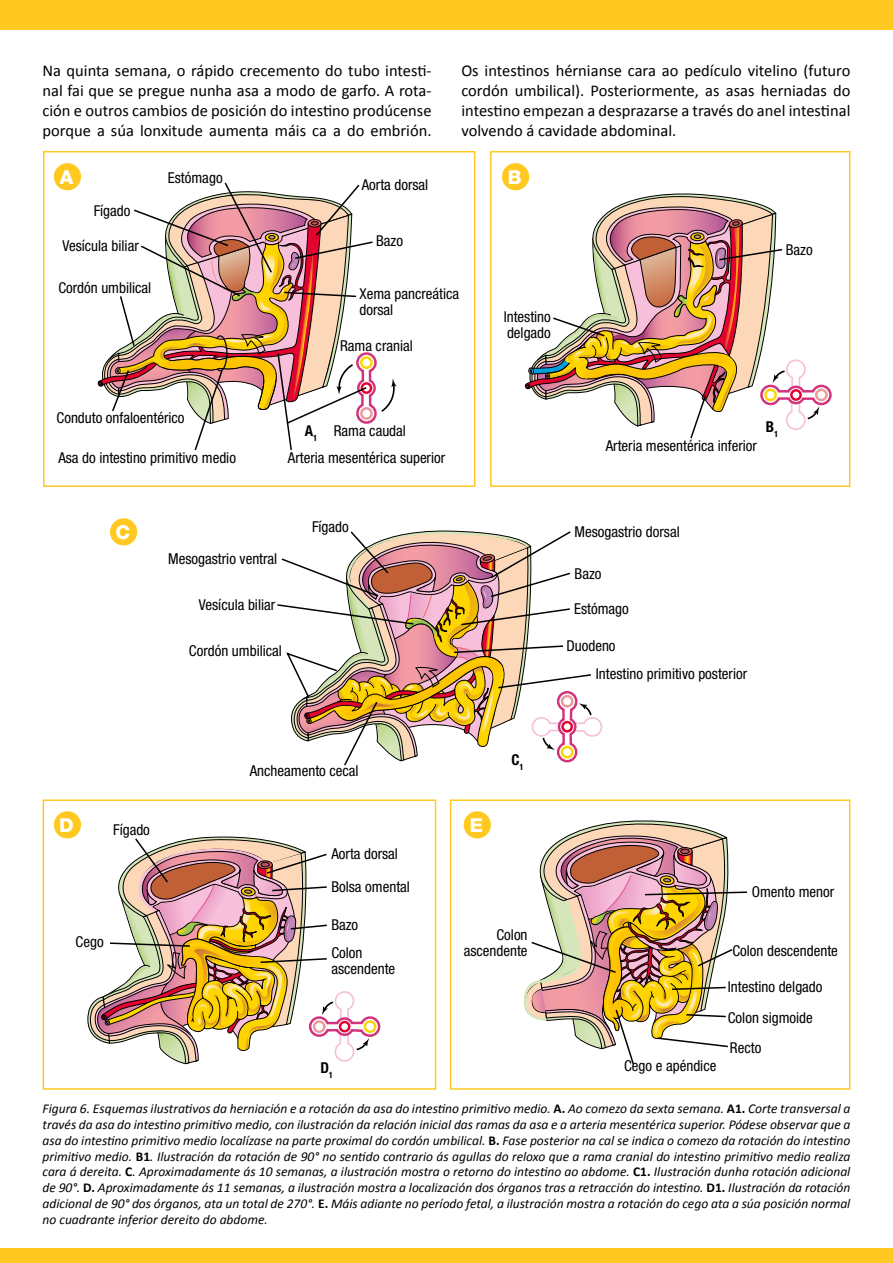
<style>
.page{position:relative;width:893px;height:1263px;background:#fff}
.page>*{position:absolute;margin:0;border:0;box-sizing:border-box;transform-origin:0 0}
.t1{font:800 19.2px "Helvetica Neue LT Std";color:#fff}
.t2{font:16.5px/19.8px "Calibri";color:#000;text-align:justify}
.t3{font:condensed 15px/15.8px "Helvetica Neue LT Std";color:#000}
.t4{font:700 condensed 15px "Helvetica Neue LT Std";color:#000}
.t5{font:italic 13.5px/15.8px "Calibri";color:#000;text-align:justify}
.s1{font-weight:700;font-style:normal}
</style>
<div class="page">
<div style="left:43px;top:151px;width:432px;height:336px;border:2px solid #ffc921"></div>
<div style="left:490px;top:151px;width:360px;height:336px;border:2px solid #ffc921"></div>
<div style="left:43px;top:799px;width:393px;height:291px;border:2px solid #ffc921"></div>
<div style="left:450px;top:799px;width:400px;height:291px;border:2px solid #ffc921"></div>
<div style="left:0;top:1248px;width:893px;height:15px;background:#ffc921"></div>
<div style="left:0;top:0;width:893px;height:30px;background:#ffc921"></div>
<svg style="left:97px;top:182px;width:299px;height:269px"></svg>
<svg style="left:525px;top:193px;width:307px;height:246px"></svg>
<svg style="left:277px;top:530px;width:326px;height:236px"></svg>
<svg style="left:87px;top:836px;width:294px;height:229px"></svg>
<svg style="left:523px;top:820px;width:225px;height:245px"></svg>
<div style="left:54px;top:163px;width:27px;height:27px;background:#ffc921;border-radius:50%"></div>
<div style="left:54px;top:811px;width:27px;height:27px;background:#ffc921;border-radius:50%"></div>
<div style="left:110px;top:518px;width:27px;height:27px;background:#ffc921;border-radius:50%"></div>
<div style="left:502px;top:163px;width:27px;height:27px;background:#ffc921;border-radius:50%"></div>
<div style="left:464px;top:811px;width:27px;height:27px;background:#ffc921;border-radius:50%"></div>
<p class="t2" style="left:43px;top:60px;width:391px">Na quinta semana, o rápido crecemento do tubo intesti&shy;nal fai que se pregue nunha asa a modo de garfo. A rota&shy;ción e outros cambios de posición do intestino prodúcense porque a súa lonxitude aumenta máis ca a do embrión.</p>
<h1 class="t1" style="left:60px;top:165px;width:15px">A</h1>
<p class="t3" style="left:94px;top:202px;width:38px">Fígado</p>
<p class="t3" style="left:62px;top:238px;width:78px">Vesícula biliar</p>
<p class="t3" style="left:168px;top:170px;width:56px">Estómago</p>
<p class="t3" style="left:362px;top:177px;width:68px">Aorta dorsal</p>
<p class="t3" style="left:376px;top:233px;width:28px">Bazo</p>
<p class="t2" style="left:461px;top:60px;width:391px">Os intestinos hérnianse cara ao pedículo vitelino (futuro cordón umbilical). Posteriormente, as asas herniadas do intestino empezan a desprazarse a través do anel intestinal volvendo á cavidade abdominal.</p>
<h1 class="t1" style="left:508px;top:165px;width:15px">B</h1>
<p class="t3" style="left:786px;top:241px;width:28px">Bazo</p>
<p class="t3" style="left:58px;top:280px;width:95px">Cordón umbilical</p>
<p class="t3" style="left:359px;top:286px;width:101px">Xema pancreática dorsal</p>
<p class="t3" style="left:340px;top:338px;width:74px">Rama cranial</p>
<p class="t3" style="left:504px;top:309px;width:49px">Intestino delgado</p>
<p class="t3" style="left:57px;top:410px;width:129px">Conduto onfaloentérico</p>
<p class="t4" style="left:305px;top:422px;width:14px">A<sub>1</sub></p>
<p class="t4" style="left:766px;top:417px;width:14px">B<sub>1</sub></p>
<p class="t3" style="left:334px;top:423px;width:74px">Rama caudal</p>
<p class="t3" style="left:606px;top:438px;width:153px">Arteria mesentérica inferior</p>
<p class="t3" style="left:58px;top:449px;width:179px">Asa do intestino primitivo medio</p>
<p class="t3" style="left:288px;top:449px;width:159px">Arteria mesentérica superior</p>
<h1 class="t1" style="left:115px;top:520px;width:16px">C</h1>
<p class="t3" style="left:168px;top:550px;width:111px">M esogastrio ventral</p>
<p class="t3" style="left:199px;top:596px;width:78px">Vesícula biliar</p>
<p class="t3" style="left:189px;top:643px;width:95px">Cordón umbilical</p>
<p class="t3" style="left:312px;top:519px;width:38px">Fígado</p>
<p class="t3" style="left:574px;top:523px;width:107px">M esogastrio dorsal</p>
<p class="t3" style="left:575px;top:565px;width:28px">Bazo</p>
<p class="t3" style="left:574px;top:601px;width:56px">Estómago</p>
<p class="t3" style="left:596px;top:631px;width:153px;line-height:28.8px;text-indent:-29px">Duodeno<br>Intestino primitivo posterior</p>
<h1 class="t1" style="left:59px;top:813px;width:16px">D</h1>
<p class="t3" style="left:113px;top:822px;width:38px">Fígado</p>
<p class="t3" style="left:76px;top:933px;width:30px">Cego</p>
<p class="t3" style="left:250px;top:762px;width:110px">Ancheamento cecal</p>
<p class="t3" style="left:331px;top:837px;width:80px;line-height:32.5px">Aorta dorsal<br>Bolsa omental</p>
<p class="t3" style="left:331px;top:910px;width:33px;line-height:28px">Bazo<br>Colon</p>
<p class="t3" style="left:331px;top:960px;width:65px">ascendente</p>
<p class="t4" style="left:320px;top:1058px;width:14px">D<sub>1</sub></p>
<h1 class="t1" style="left:470px;top:813px;width:15px">E</h1>
<p class="t4" style="left:511px;top:751px;width:14px">C<sub>1</sub></p>
<p class="t3" style="left:464px;top:927px;width:65px;text-align:right">Colon ascendente</p>
<p class="t3" style="left:752px;top:883px;width:84px">Omento menor</p>
<p class="t3" style="left:624px;top:1058px;width:94px">Cego e apéndice</p>
<p class="t3" style="left:732px;top:942px;width:107px">Colon descendente</p>
<p class="t3" style="left:728px;top:979px;width:96px">Intestino delgado</p>
<p class="t3" style="left:728px;top:1009px;width:86px">Colon sigmoide</p>
<p class="t3" style="left:730px;top:1039px;width:33px">Recto</p>
<p class="t5" style="left:43px;top:1100px;width:809px">Figura 6. Esquemas ilustrativos da herniación e a rotación da asa do intestino primitivo medio. <span class="s1">A.</span> Ao comezo da sexta semana. <span class="s1">A1.</span> Corte transversal a través da asa do intestino primitivo medio, con ilustración da relación inicial das ramas da asa e a arteria mesentérica superior. Pódese observar que a asa do intestino primitivo medio localízase na parte proximal do cordón umbilical. <span class="s1">B.</span> Fase posterior na cal se indica o comezo da rotación do intestino primitivo medio. <span class="s1">B1</span>. Ilustración da rotación de 90° no sentido contrario ás agullas do reloxo que a rama cranial do intestino primitivo medio realiza cara á dereita. <span class="s1">C</span>. Aproximadamente ás 10 semanas, a ilustración mostra o retorno do intestino ao abdome. <span class="s1">C1.</span> Ilustración dunha rotación adicional de 90°. <span class="s1">D.</span> Aproximadamente ás 11 semanas, a ilustración mostra a localización dos órganos tras a retracción do intestino. <span class="s1">D1.</span> Ilustración da rotación adicional de 90° dos órganos, ata un total de 270°. <span class="s1">E.</span> Máis adiante no período fetal, a ilustración mostra a rotación do cego ata a súa posición normal no cuadrante inferior dereito do abdome.</p>
</div>
